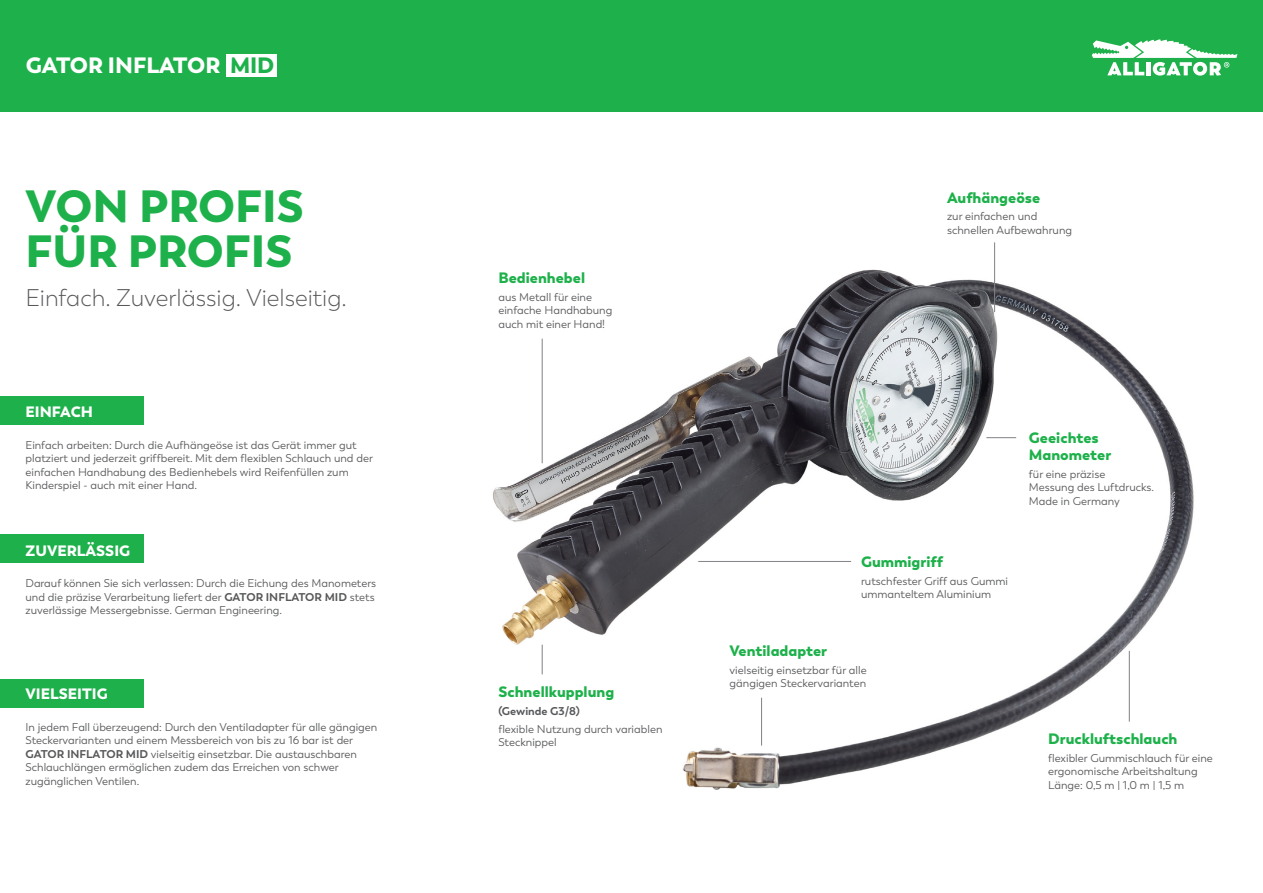
<style>
.page{position:relative;width:1263px;height:893px;background:#fff}
.page>*{position:absolute;margin:0;border:0;box-sizing:border-box;transform-origin:0 0}
.t1{font:900 45px "Trenda";color:#1eb14b}
.t2{font:300 24px "Trenda";color:#57585a}
.Titel{font:900 22.2px "Trenda";letter-spacing:-.005em;color:#fff}
.t3{font:900 15px/16.5px "Trenda";color:#1eb14b}
.t4{font:900 15px "Trenda";color:#fff}
.Copy{font:11.25px/13.5px "Trenda";color:#57585a}
.t5{font:700 11.25px "Trenda";color:#57585a}
.s1{color:#1eb14b}
.s2{font-weight:700}
</style>
<div class="page">
<div style="left:0;top:0;width:1263px;height:111px;background:#1eb14b"></div>
<img style="left:493px;top:243px;width:701px;height:547px">
<svg style="left:542px;top:645px;width:1px;height:29px"></svg>
<hr style="left:994px;top:242px;width:1px;height:70px;background:#808285">
<hr style="left:1129px;top:651px;width:1px;height:71px;background:#808285">
<hr style="left:698px;top:561px;width:153px;height:1px;background:#808285">
<hr style="left:761px;top:698px;width:1px;height:48px;background:#808285">
<hr style="left:986px;top:437px;width:30px;height:1px;background:#808285">
<hr style="left:542px;top:339px;width:1px;height:124px;background:#808285">
<svg style="left:1092px;top:39px;width:145px;height:37px"></svg>
<div style="left:226px;top:54px;width:51px;height:23px;background:#fff"></div>
<div style="left:0;top:679px;width:144px;height:28px;background:#1eb14b"></div>
<div style="left:0;top:535px;width:144px;height:28px;background:#1eb14b"></div>
<div style="left:0;top:396px;width:144px;height:29px;background:#1eb14b"></div>
<p class="Titel" style="left:26px;top:51px;width:250px">GATOR INFLATOR <span class="s1">MID</span></p>
<h2 class="t1" style="left:26px;top:178px;width:280px">VON PROFIS</h2>
<h2 class="t1" style="left:26px;top:223px;width:269px">FÜR PROFIS</h2>
<h2 class="t2" style="left:26px;top:284px;width:323px">Einfach. Zuverlässig. Vielseitig.</h2>
<h3 class="t4" style="left:26px;top:403px;width:69px">EINFACH</h3>
<p class="Copy" style="left:26px;top:438px;width:349px">Einfach arbeiten: Durch die Aufhängeöse ist das Gerät immer gut platziert und jederzeit griffbereit. Mit dem flexiblen Schlauch und der einfachen Handhabung des Bedienhebels wird Reifenfüllen zum Kinderspiel - auch mit einer Hand.</p>
<h3 class="t4" style="left:26px;top:541px;width:106px">ZUVERLÄSSIG</h3>
<p class="Copy" style="left:26px;top:577px;width:352px">Darauf können Sie sich verlassen: Durch die Eichung des Manometers und die präzise Verarbeitung liefert der <span class="s2">GATOR INFLATOR MID</span> stets zuverlässige Messergebnisse. German Engineering.</p>
<h3 class="t4" style="left:26px;top:684px;width:84px">VIELSEITIG</h3>
<p class="Copy" style="left:26px;top:720px;width:353px">In jedem Fall überzeugend: Durch den Ventiladapter für alle gängigen Steckervarianten und einem Messbereich von bis zu 16 bar ist der <span class="s2">GATOR INFLATOR MID</span> vielseitig einsetzbar. Die austauschbaren Schlauchlängen ermöglichen zudem das Erreichen von schwer zugänglichen Ventilen.</p>
<h3 class="t3" style="left:498px;top:270px;width:88px">Bedienhebel</h3>
<p class="Copy" style="left:498px;top:290px;width:95px">aus Metall für eine</p>
<p class="Copy" style="left:498px;top:304px;width:116px">einfache Handhabung auch mit einer Hand!</p>
<h3 class="t3" style="left:498px;top:684px;width:117px">Schnellkupplung</h3>
<h4 class="t5" style="left:498px;top:704px;width:83px">(Gewinde G3/8)</h4>
<p class="Copy" style="left:498px;top:722px;width:166px">flexible Nutzung durch variablen<br>Stecknippel</p>
<h3 class="t3" style="left:947px;top:189px;width:95px">Aufhängeöse</h3>
<p class="Copy" style="left:947px;top:210px;width:92px">zur einfachen und</p>
<p class="Copy" style="left:947px;top:223px;width:127px">schnellen Aufbewahrung</p>
<h3 class="t3" style="left:861px;top:553px;width:83px">Gummigriff</h3>
<p class="Copy" style="left:861px;top:574px;width:149px">rutschfester Griff aus Gummi ummanteltem Aluminium</p>
<h3 class="t3" style="left:730px;top:643px;width:99px">Ventiladapter</h3>
<p class="Copy" style="left:730px;top:663px;width:139px">vielseitig einsetzbar für alle gängigen Steckervarianten</p>
<h3 class="t3" style="left:1029px;top:430px;width:84px">Geeichtes<br>Manometer</h3>
<p class="Copy" style="left:1029px;top:467px;width:78px">für eine präzise</p>
<p class="Copy" style="left:1029px;top:481px;width:127px">Messung des Luftdrucks.</p>
<p class="Copy" style="left:1029px;top:494px;width:92px">Made in Germany</p>
<h3 class="t3" style="left:1048px;top:731px;width:131px">Druckluftschlauch</h3>
<p class="Copy" style="left:1048px;top:751px;width:166px">flexibler Gummischlauch für eine ergonomische Arbeitshaltung</p>
<p class="Copy" style="left:1048px;top:778px;width:138px">Länge: 0,5 m | 1,0 m | 1,5 m</p>
</div>
